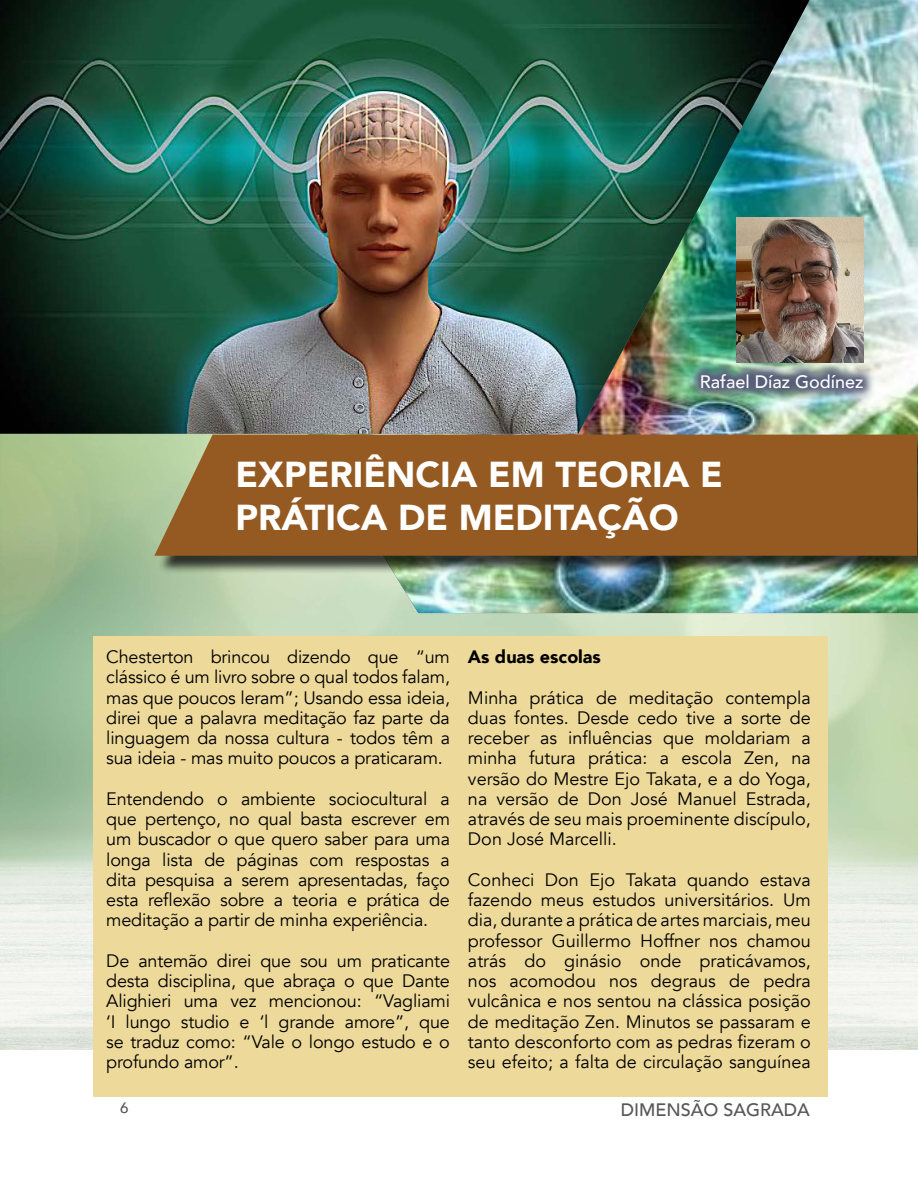
<style>
.page{position:relative;width:918px;height:1188px;background:#fff}
.page>*{position:absolute;margin:0;border:0;box-sizing:border-box;transform-origin:0 0}
.t1{font:900 36px/43.2px "Avenir";color:#fff}
.t2{font:18px/20.2px "Avenir";letter-spacing:-.01em;color:#000;text-align:justify}
.t3{font:500 18px "Avenir";color:#fff}
.t4{font:500 18px "Avenir";color:#585757}
.t5{font:900 18px "Avenir";color:#000}
.t6{font:500 15px "Avenir";color:#585757}
</style>
<div class="page">
<div style="left:94px;top:637px;width:734px;height:460px;background:#edd99a"></div>
<img style="left:307px;top:0;width:611px;height:613px">
<img style="left:0;top:0;width:810px;height:434px">
<img style="left:688px;top:362px;width:188px;height:40px">
<div style="left:158px;top:437px;width:760px;height:138px;background:#000;opacity:.75"></div>
<div style="left:154px;top:435px;width:763px;height:121px;background:#955a21"></div>
<img style="left:737px;top:217px;width:127px;height:146px">
<p class="t3" style="left:700px;top:366px;width:165px">Rafael Díaz Godínez</p>
<h1 class="t1" style="left:236px;top:452px;width:489px">EXPERIÊNCIA EM TEORIA E<br>PRÁTICA DE MEDITAÇÃO</h1>
<p class="t2" style="left:106px;top:647px;width:345px">Chesterton brincou dizendo que “um clássico é um livro sobre o qual todos falam, mas que poucos leram”; Usando essa ideia, direi que a palavra meditação faz parte da linguagem da nossa cultura - todos têm a sua ideia - mas muito poucos a praticaram.</p>
<p class="t2" style="left:106px;top:789px;width:345px">Entendendo o ambiente sociocultural a que pertenço, no qual basta escrever em um buscador o que quero saber para uma longa lista de páginas com respostas a dita pesquisa a serem apresentadas, faço esta reflexão sobre a teoria e prática de meditação a partir de minha experiência.</p>
<p class="t2" style="left:106px;top:951px;width:345px">De antemão direi que sou um praticante desta disciplina, que abraça o que Dante Alighieri uma vez mencionou: “Vagliami ‘I lungo studio e ‘l grande amore”, que se traduz como: “Vale o longo estudo e o profundo amor”.</p>
<p class="t5" style="left:468px;top:641px;width:135px">As duas escolas</p>
<p class="t2" style="left:468px;top:688px;width:344px">Minha prática de meditação contempla duas fontes. Desde cedo tive a sorte de receber as influências que moldariam a minha futura prática: a escola Zen, na versão do Mestre Ejo Takata, e a do Yoga, na versão de Don José Manuel Estrada, através de seu mais proeminente discípulo, Don José Marcelli.</p>
<p class="t2" style="left:468px;top:870px;width:344px">Conheci Don Ejo Takata quando estava fazendo meus estudos universitários. Um dia, durante a prática de artes marciais, meu professor Guillermo Hoffner nos chamou atrás do ginásio onde praticávamos, nos acomodou nos degraus de pedra vulcânica e nos sentou na clássica posição de meditação Zen. Minutos se passaram e tanto desconforto com as pedras fizeram o seu efeito; a falta de circulação sanguínea</p>
<p class="t6" style="left:120px;top:1095px;width:10px">6</p>
<p class="t4" style="left:621px;top:1094px;width:190px">DIMENSÃO SAGRADA</p>
</div>
